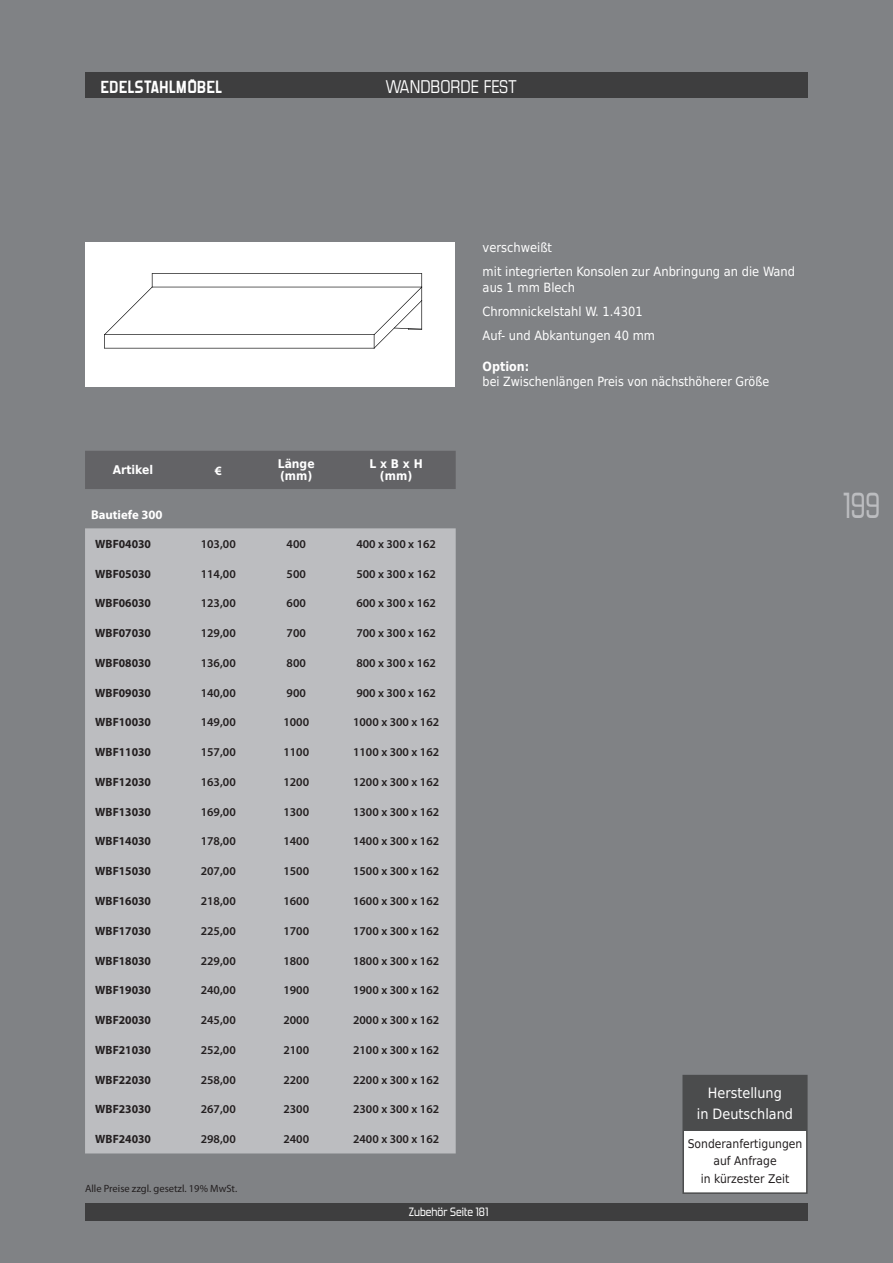
<style>
.page{position:relative;width:893px;height:1263px;background:#808285}
.page>*{position:absolute;margin:0;border:0;box-sizing:border-box;transform-origin:0 0}
.t1{font:36px "Forgotten Futurist Rg";color:#bcbdc0;scale:.8 1}
.t2{font:700 19.95px "Forgotten Futurist";color:#fff}
.t3{font:17.7px "MK Sans Tall X";color:#fff}
.t4{font:14.25px/20.5px "DejaVu LGC Sans Condensed";color:#fff;text-align:center}
.t5{font:12.75px/24.3px "DejaVu LGC Sans Condensed";color:#fff}
.t6{font:700 12.75px "Myriad Pro";color:#fff}
.t7{font:700 12.75px "DejaVu LGC Sans Condensed";color:#fff}
.t8{font:600 12px "Myriad Pro";color:#231f20}
.t9{font:700 12px "Myriad Pro";color:#231f20}
.t10{font:12px/17.5px "DejaVu LGC Sans Condensed";color:#231f20;text-align:center}
.t11{font:700 12px/12px "DejaVu LGC Sans Condensed";color:#fff}
.t12{font:12px "Forgotten Futurist Rg";color:#fff}
.t13{font:10.5px "Myriad Pro";color:#231f20}
</style>
<div class="page">
<div style="left:85px;top:1203px;width:723px;height:17px;background:#3e3e3f"></div>
<div style="left:682px;top:1075px;width:126px;height:119px;background:#fff;border:2px solid #4b4c4d"></div>
<div style="left:683px;top:1075px;width:123px;height:56px;background:#4b4c4d"></div>
<div style="left:85px;top:72px;width:723px;height:26px;background:#3e3e3f"></div>
<div style="left:85px;top:528px;width:371px;height:625px;background:#bcbdc0"></div>
<div style="left:85px;top:451px;width:371px;height:38px;background:#636366"></div>
<div style="left:85px;top:242px;width:370px;height:145px;background:#fff"></div>
<svg style="left:104px;top:273px;width:318px;height:76px"></svg>
<h2 class="t2" style="left:100px;top:78px;width:123px">EDELSTAHLMÖBEL</h2>
<h3 class="t3" style="left:386px;top:75px;width:132px">WANDBORDE FEST</h3>
<p class="t11" style="left:113px;top:464px;width:42px">Artikel</p>
<p class="t6" style="left:215px;top:462px;width:9px">€</p>
<p class="t11" style="left:278px;top:458px;width:38px">Länge (mm)</p>
<p class="t11" style="left:370px;top:458px;width:55px;text-align:center">L x B x H (mm)</p>
<p class="t6" style="left:91px;top:506px;width:73px">Bautiefe 300</p>
<p class="t9" style="left:95px;top:536px;width:57px">WBF04030</p>
<p class="t8" style="left:201px;top:536px;width:36px">103,00</p>
<p class="t8" style="left:287px;top:536px;width:21px">400</p>
<p class="t8" style="left:356px;top:536px;width:81px">400 x 300 x 162</p>
<p class="t9" style="left:95px;top:566px;width:57px">WBF05030</p>
<p class="t8" style="left:201px;top:566px;width:36px">114,00</p>
<p class="t8" style="left:287px;top:566px;width:21px">500</p>
<p class="t8" style="left:356px;top:566px;width:81px">500 x 300 x 162</p>
<p class="t9" style="left:95px;top:595px;width:57px">WBF06030</p>
<p class="t8" style="left:201px;top:596px;width:36px">123,00</p>
<p class="t8" style="left:287px;top:596px;width:21px">600</p>
<p class="t8" style="left:356px;top:596px;width:81px">600 x 300 x 162</p>
<p class="t9" style="left:95px;top:625px;width:57px">WBF07030</p>
<p class="t8" style="left:201px;top:625px;width:36px">129,00</p>
<p class="t8" style="left:287px;top:625px;width:21px">700</p>
<p class="t8" style="left:356px;top:625px;width:81px">700 x 300 x 162</p>
<p class="t9" style="left:95px;top:655px;width:57px">WBF08030</p>
<p class="t8" style="left:201px;top:655px;width:36px">136,00</p>
<p class="t8" style="left:287px;top:655px;width:21px">800</p>
<p class="t8" style="left:356px;top:655px;width:81px">800 x 300 x 162</p>
<p class="t9" style="left:95px;top:685px;width:57px">WBF09030</p>
<p class="t8" style="left:201px;top:685px;width:36px">140,00</p>
<p class="t8" style="left:287px;top:685px;width:21px">900</p>
<p class="t8" style="left:356px;top:685px;width:81px">900 x 300 x 162</p>
<p class="t9" style="left:95px;top:714px;width:57px">WBF10030</p>
<p class="t8" style="left:201px;top:715px;width:36px">149,00</p>
<p class="t8" style="left:283px;top:715px;width:27px">1000</p>
<p class="t8" style="left:353px;top:715px;width:88px">1000 x 300 x 162</p>
<p class="t9" style="left:95px;top:744px;width:57px">WBF11030</p>
<p class="t8" style="left:201px;top:744px;width:36px">157,00</p>
<p class="t8" style="left:283px;top:744px;width:27px">1100</p>
<p class="t8" style="left:353px;top:744px;width:88px">1100 x 300 x 162</p>
<p class="t9" style="left:95px;top:774px;width:57px">WBF12030</p>
<p class="t8" style="left:201px;top:774px;width:36px">163,00</p>
<p class="t8" style="left:283px;top:774px;width:27px">1200</p>
<p class="t8" style="left:353px;top:774px;width:88px">1200 x 300 x 162</p>
<p class="t9" style="left:95px;top:804px;width:57px">WBF13030</p>
<p class="t8" style="left:201px;top:804px;width:36px">169,00</p>
<p class="t8" style="left:283px;top:804px;width:27px">1300</p>
<p class="t8" style="left:353px;top:804px;width:88px">1300 x 300 x 162</p>
<p class="t9" style="left:95px;top:833px;width:57px">WBF14030</p>
<p class="t8" style="left:201px;top:834px;width:36px">178,00</p>
<p class="t8" style="left:283px;top:834px;width:27px">1400</p>
<p class="t8" style="left:353px;top:834px;width:88px">1400 x 300 x 162</p>
<p class="t9" style="left:95px;top:863px;width:57px">WBF15030</p>
<p class="t8" style="left:201px;top:863px;width:36px">207,00</p>
<p class="t8" style="left:283px;top:863px;width:27px">1500</p>
<p class="t8" style="left:353px;top:863px;width:88px">1500 x 300 x 162</p>
<p class="t9" style="left:95px;top:893px;width:57px">WBF16030</p>
<p class="t8" style="left:201px;top:893px;width:36px">218,00</p>
<p class="t8" style="left:283px;top:893px;width:27px">1600</p>
<p class="t8" style="left:353px;top:893px;width:88px">1600 x 300 x 162</p>
<p class="t9" style="left:95px;top:923px;width:57px">WBF17030</p>
<p class="t8" style="left:201px;top:923px;width:36px">225,00</p>
<p class="t8" style="left:283px;top:923px;width:27px">1700</p>
<p class="t8" style="left:353px;top:923px;width:88px">1700 x 300 x 162</p>
<p class="t9" style="left:95px;top:953px;width:57px">WBF18030</p>
<p class="t8" style="left:201px;top:953px;width:36px">229,00</p>
<p class="t8" style="left:283px;top:953px;width:27px">1800</p>
<p class="t8" style="left:353px;top:953px;width:88px">1800 x 300 x 162</p>
<p class="t9" style="left:95px;top:982px;width:57px">WBF19030</p>
<p class="t8" style="left:201px;top:982px;width:36px">240,00</p>
<p class="t8" style="left:283px;top:982px;width:27px">1900</p>
<p class="t8" style="left:353px;top:982px;width:88px">1900 x 300 x 162</p>
<p class="t9" style="left:95px;top:1012px;width:57px">WBF20030</p>
<p class="t8" style="left:201px;top:1012px;width:36px">245,00</p>
<p class="t8" style="left:283px;top:1012px;width:27px">2000</p>
<p class="t8" style="left:353px;top:1012px;width:88px">2000 x 300 x 162</p>
<p class="t9" style="left:95px;top:1042px;width:57px">WBF21030</p>
<p class="t8" style="left:201px;top:1042px;width:36px">252,00</p>
<p class="t8" style="left:283px;top:1042px;width:27px">2100</p>
<p class="t8" style="left:353px;top:1042px;width:88px">2100 x 300 x 162</p>
<p class="t9" style="left:95px;top:1072px;width:57px">WBF22030</p>
<p class="t8" style="left:201px;top:1072px;width:36px">258,00</p>
<p class="t8" style="left:283px;top:1072px;width:27px">2200</p>
<p class="t8" style="left:353px;top:1072px;width:88px">2200 x 300 x 162</p>
<p class="t9" style="left:95px;top:1101px;width:57px">WBF23030</p>
<p class="t8" style="left:201px;top:1102px;width:36px">267,00</p>
<p class="t8" style="left:283px;top:1102px;width:27px">2300</p>
<p class="t8" style="left:353px;top:1102px;width:88px">2300 x 300 x 162</p>
<p class="t9" style="left:95px;top:1131px;width:57px">WBF24030</p>
<p class="t8" style="left:201px;top:1131px;width:36px">298,00</p>
<p class="t8" style="left:283px;top:1131px;width:27px">2400</p>
<p class="t8" style="left:353px;top:1131px;width:88px">2400 x 300 x 162</p>
<p class="t13" style="left:85px;top:1182px;width:154px">Alle Preise zzgl. gesetzl. 19% MwSt.</p>
<p class="t5" style="left:483px;top:235px;width:314px">verschweißt<br>mit integrierten Konsolen zur Anbringung an die Wand</p>
<p class="t5" style="left:483px;top:275px;width:174px">aus 1 mm Blech<br>Chromnickelstahl W. 1.4301<br>Auf- und Abkantungen 40 mm</p>
<p class="t7" style="left:483px;top:356px;width:48px">Option:</p>
<p class="t5" style="left:483px;top:369px;width:288px">bei Zwischenlängen Preis von nächsthöherer Größe</p>
<p class="t4" style="left:697px;top:1083px;width:98px">Herstellung<br>in Deutschland</p>
<p class="t10" style="left:688px;top:1134px;width:116px">Sonderanfertigungen auf Anfrage<br>in kürzester Zeit</p>
<p class="t12" style="left:409px;top:1205px;width:81px">Zubehör Seite 181</p>
<h1 class="t1" style="left:843px;top:483px;width:48px">199</h1>
</div>
